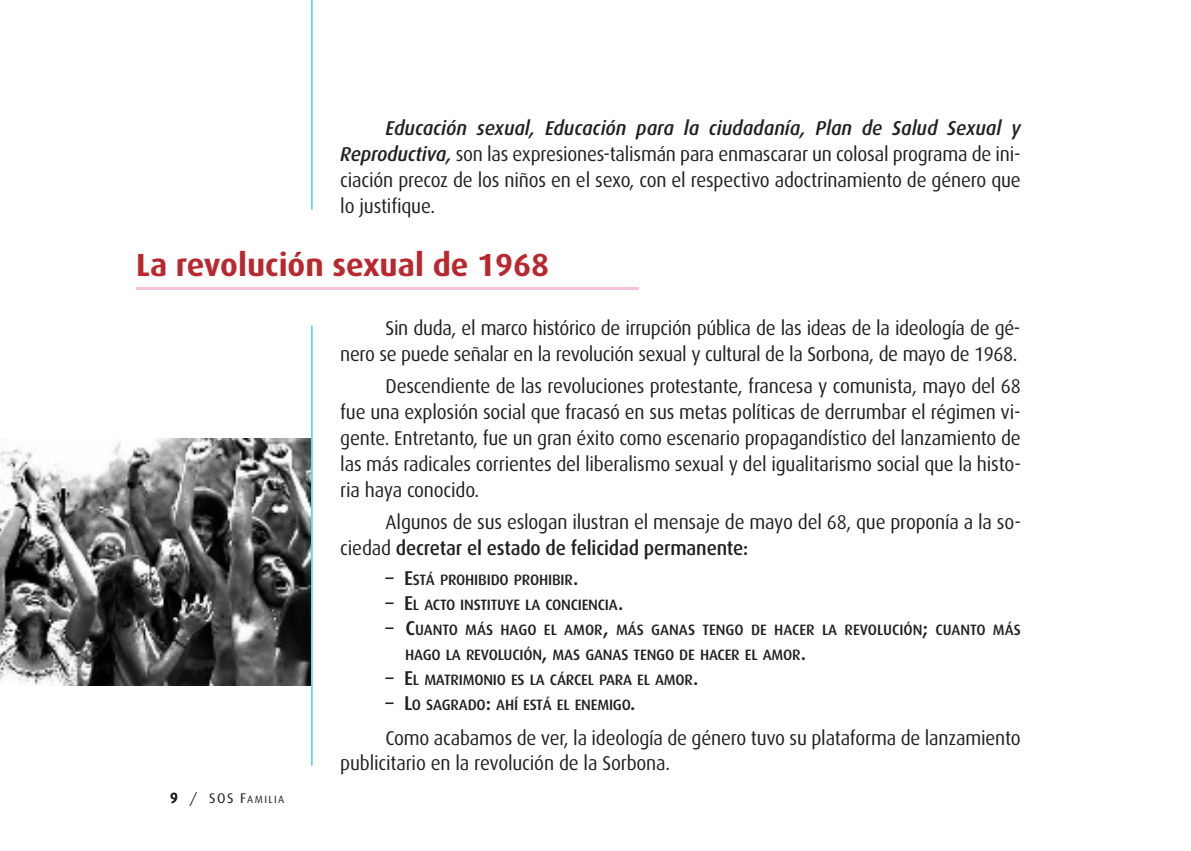
<style>
.page{position:relative;width:1191px;height:851px;background:#fff}
.page>*{position:absolute;margin:0;border:0;box-sizing:border-box;transform-origin:0 0}
.t1{font:700 32px "Dax";color:#b9282e}
.t2{font:20px/26px "Dax";letter-spacing:-.01em;color:#231f20;text-align:justify;scale:.95 1}
.t3{font:500 15px/25px "Dax";letter-spacing:-.015em;color:#231f20}
.t4{font:14px "Dax";color:#231f20}
.s1{font-weight:500;font-style:italic}
.s2{font-size:10.4px}
.s3{font-weight:500}
.s4{font-size:20px}
</style>
<div class="page">
<hr style="left:311px;top:0;width:1px;height:210px;background:#00aeef">
<hr style="left:136px;top:287px;width:502px;height:2px;background:#f7c1d9">
<img style="left:0;top:438px;width:311px;height:247px">
<hr style="left:311px;top:325px;width:1px;height:440px;background:#00aeef">
<p class="t2" style="left:340px;top:116px;width:718px;text-indent:45px"><span class="s1">Educación sexual, Educación para la ciudadanía, Plan de Salud Sexual y Reproductiva,</span> son las expresiones-talismán para enmascarar un colosal programa de ini&shy;ciación precoz de los niños en el sexo, con el respectivo adoctrinamiento de género que lo justifique.</p>
<h1 class="t1" style="left:136px;top:251px;width:415px">La revolución sexual de 1968</h1>
<p class="t4" style="left:170px;top:792px;width:116px">9 / SOS F<span class="s2">AMILIA</span></p>
<p class="t2" style="left:340px;top:316px;width:717px;text-align:right">Sin duda, el marco histórico de irrupción pública de las ideas de la ideología de gé-<br>nero se puede señalar en la revolución sexual y cultural de la Sorbona, de mayo de 1968.</p>
<p class="t2" style="left:340px;top:374px;width:718px;text-indent:45px">Descendiente de las revoluciones protestante, francesa y comunista, mayo del 68 fue una explosión social que fracasó en sus metas políticas de derrumbar el régimen vi&shy;gente. Entretanto, fue un gran éxito como escenario propagandístico del lanzamiento de las más radicales corrientes del liberalismo sexual y del igualitarismo social que la histo&shy;ria haya conocido.</p>
<p class="t2" style="left:340px;top:510px;width:718px;text-indent:45px">Algunos de sus eslogan ilustran el mensaje de mayo del 68, que proponía a la so&shy;ciedad <span class="s3">decretar el estado de felicidad permanente:</span></p>
<p class="t3" style="left:386px;top:568px;width:194px"><span class="s4">– E</span>STÁ PROHIBIDO PROHIBIR<span class="s4">.</span></p>
<p class="t3" style="left:386px;top:593px;width:239px"><span class="s4">– E</span>L ACTO INSTITUYE LA CONCIENCIA<span class="s4">.</span></p>
<p class="t3" style="left:405px;top:618px;width:617px;text-indent:-20px"><span class="s4">– C</span>UANTO MÁS HAGO EL AMOR<span class="s4">,</span> MÁS GANAS TENGO DE HACER LA REVOLUCIÓN<span class="s4">;</span> CUANTO MÁS<br>HAGO LA REVOLUCIÓN<span class="s4">,</span> MAS GANAS TENGO DE HACER EL AMOR<span class="s4">.</span></p>
<p class="t3" style="left:386px;top:668px;width:314px"><span class="s4">– E</span>L MATRIMONIO ES LA CÁRCEL PARA EL AMOR<span class="s4">.</span></p>
<p class="t3" style="left:386px;top:693px;width:251px"><span class="s4">– L</span>O SAGRADO<span class="s4">:</span> AHÍ ESTÁ EL ENEMIGO<span class="s4">.</span></p>
<p class="t2" style="left:340px;top:726px;width:718px;text-indent:45px">Como acabamos de ver, la ideología de género tuvo su plataforma de lanzamiento publicitario en la revolución de la Sorbona.</p>
</div>
